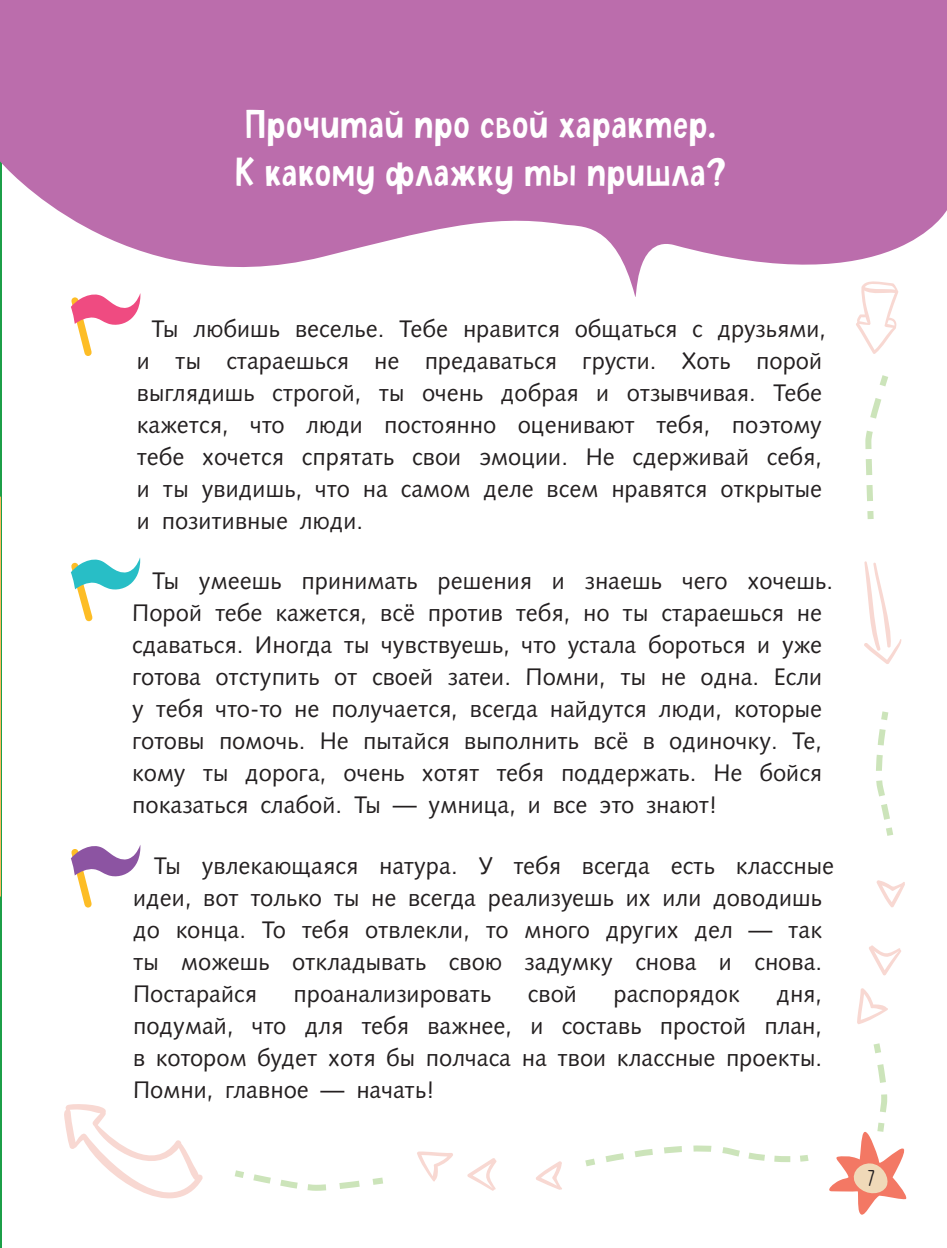
<style>
.page{position:relative;width:947px;height:1248px;background:#fff}
.page>*{position:absolute;margin:0;border:0;box-sizing:border-box;transform-origin:0 0}
.t1{font:41.8px/48px "Maybug MS Regular";color:#fff;scale:1.05 1}
.t2{font:24px/32px "Humanist 531 BT";color:#231f20}
.t3{font:24px "Compotes Citro";color:#231f20}
</style>
<div class="page">
<hr style="left:0;top:0;width:1px;height:1247px;background:#1c9f48">
<svg style="left:0;top:0;width:947px;height:306px;fill:#bb6dac"></svg>
<svg style="left:0;top:496px;width:1px;height:401px"></svg>
<svg style="left:64px;top:1104px;width:139px;height:95px"></svg>
<svg style="left:855px;top:280px;width:43px;height:74px"></svg>
<svg style="left:417px;top:1151px;width:36px;height:30px"></svg>
<svg style="left:467px;top:1158px;width:30px;height:32px"></svg>
<svg style="left:536px;top:1161px;width:26px;height:28px"></svg>
<svg style="left:857px;top:988px;width:31px;height:36px"></svg>
<svg style="left:869px;top:945px;width:32px;height:30px"></svg>
<svg style="left:876px;top:880px;width:29px;height:27px"></svg>
<svg style="left:864px;top:561px;width:37px;height:103px"></svg>
<svg style="left:865px;top:375px;width:23px;height:144px"></svg>
<svg style="left:234px;top:1170px;width:149px;height:21px"></svg>
<svg style="left:585px;top:1145px;width:224px;height:22px"></svg>
<svg style="left:876px;top:711px;width:17px;height:125px"></svg>
<svg style="left:66px;top:292px;width:75px;height:64px"></svg>
<svg style="left:70px;top:557px;width:70px;height:65px"></svg>
<svg style="left:70px;top:845px;width:71px;height:63px"></svg>
<svg style="left:829px;top:1043px;width:78px;height:172px"></svg>
<h1 class="t1" style="left:234px;top:100px;width:470px">Прочитай про свой характер.<br>К какому флажку ты пришла?</h1>
<p class="t2" style="left:137px;top:312px;width:691px;text-indent:15px">Ты любишь веселье. Тебе нравится общаться с друзьями, и ты стараешься не предаваться грусти. Хоть порой выглядишь строгой, ты очень добрая и отзывчивая. Тебе кажется, что люди постоянно оценивают тебя, поэтому тебе хочется спрятать свои эмоции. Не сдерживай себя, и ты увидишь, что на самом деле всем нравятся открытые и позитивные люди.</p>
<p class="t2" style="left:132px;top:564px;width:702px;text-indent:20px">Ты умеешь принимать решения и знаешь чего хочешь.<br>Порой тебе кажется, всё против тебя, но ты стараешься не сдаваться. Иногда ты чувствуешь, что устала бороться и уже готова отступить от своей затеи. Помни, ты не одна. Если у тебя что-то не получается, всегда найдутся люди, которые готовы помочь. Не пытайся выполнить всё в одиночку. Те, кому ты дорога, очень хотят тебя поддержать. Не бойся показаться слабой. Ты — умница, и все это знают!</p>
<p class="t2" style="left:133px;top:849px;width:702px;text-indent:21px">Ты увлекающаяся натура. У тебя всегда есть классные идеи, вот только ты не всегда реализуешь их или доводишь до конца. То тебя отвлекли, то много других дел — так ты можешь откладывать свою задумку снова и снова.<br>Постарайся</p>
<p class="t2" style="left:294px;top:977px;width:199px">проанализировать</p>
<p class="t2" style="left:528px;top:977px;width:51px">свой</p>
<p class="t2" style="left:613px;top:977px;width:128px">распорядок</p>
<p class="t2" style="left:133px;top:977px;width:690px;text-align:justify;text-indent:643px">дня, подумай, что для тебя важнее, и составь простой план, в котором будет хотя бы полчаса на твои классные проекты.<br>Помни, главное — начать!</p>
<p class="t3" style="left:868px;top:1163px;width:8px">7</p>
</div>
